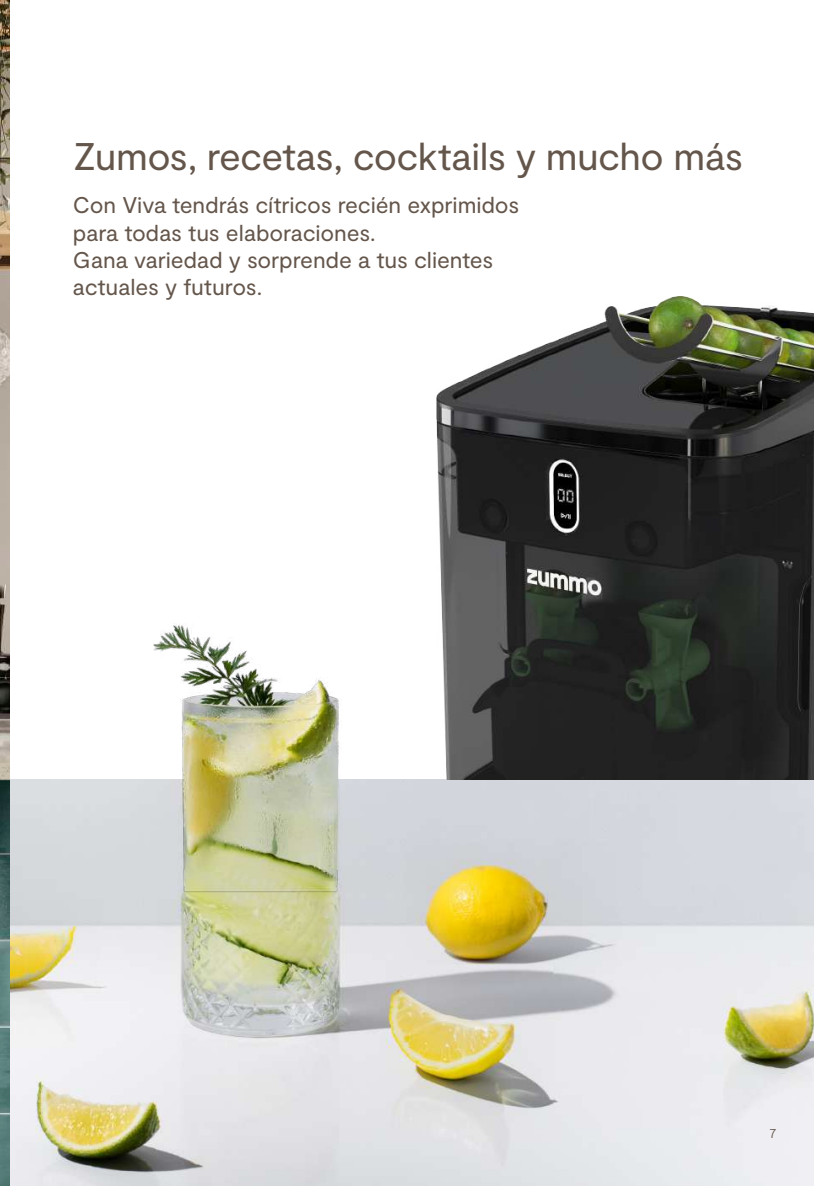
<style>
.page{position:relative;width:814px;height:1186px;background:#fff}
.page>*{position:absolute;margin:0;border:0;box-sizing:border-box;transform-origin:0 0}
.t1{font:38.5px "Moderat";letter-spacing:-.02em;color:#64564b}
.t2{font:22.75px/27.3px "Moderat";letter-spacing:-.005em;color:#64564b}
.t3{font:300 14px "Moderat";color:#64564b}
</style>
<div class="page">
<img style="left:10px;top:779px;width:804px;height:407px">
<img style="left:436px;top:296px;width:378px;height:483px">
<img style="left:129px;top:462px;width:315px;height:461px">
<img style="left:0;top:0;width:10px;height:1186px">
<h1 class="t1" style="left:73px;top:134px;width:671px">Zumos, recetas, cocktails y mucho más</h1>
<p class="t2" style="left:73px;top:192px;width:448px">Con Viva tendrás cítricos recién exprimidos para todas tus elaboraciones.<br>Gana variedad y sorprende a tus clientes actuales y futuros.</p>
<p class="t3" style="left:769px;top:1125px;width:9px">7</p>
</div>
